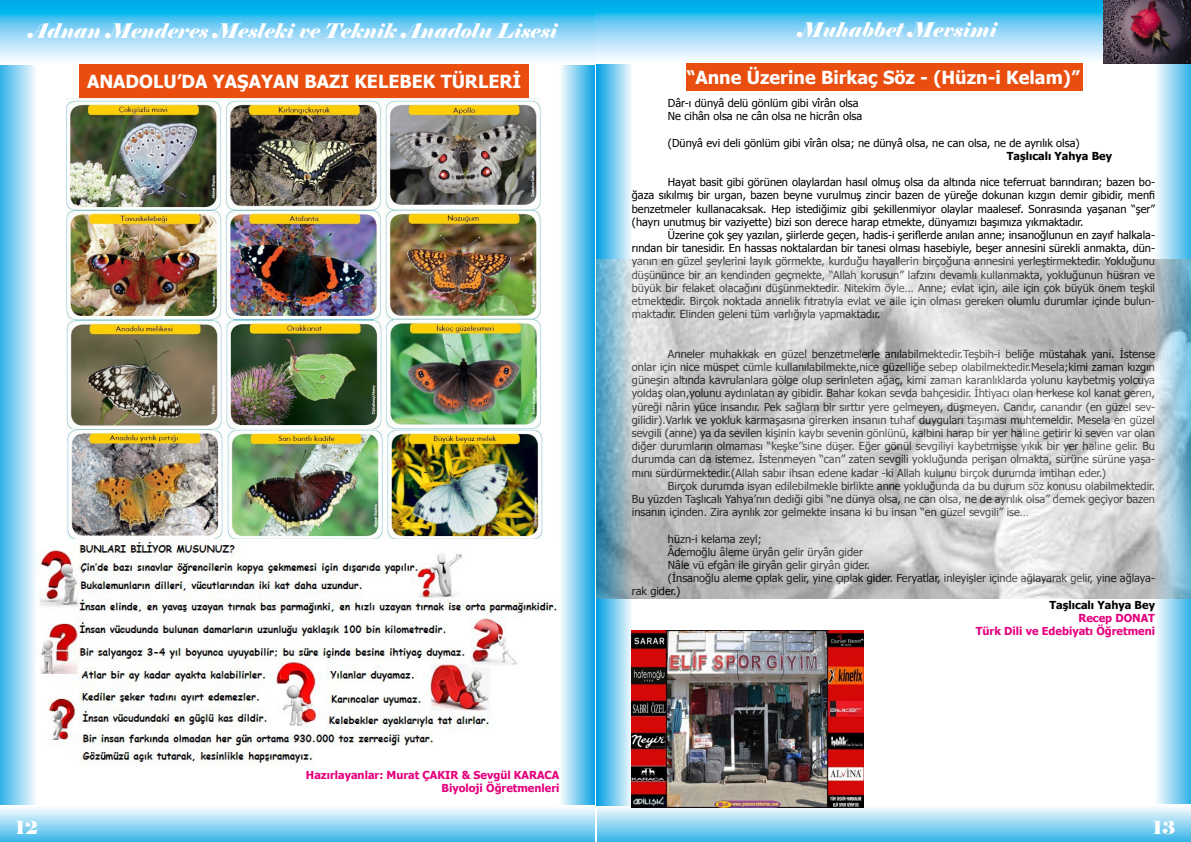
<style>
.page{position:relative;width:1191px;height:842px;background:#fff}
.page>*{position:absolute;margin:0;border:0;box-sizing:border-box;transform-origin:0 0}
.t1{font:italic 20px "Elephant";color:#fff}
.t2{font:700 18px "Tahoma";color:#fff}
.t3{font:18px "Elephant";color:#fff}
.t4{font:11px/13.2px "Tahoma";color:#000;text-align:justify}
.t5{font:700 11px/13.2px "Tahoma";color:#e6007d;text-align:right}
.t6{font:700 11px "Tahoma";color:#000}
</style>
<div class="page">
<div style="left:0;top:806px;width:595px;height:36px;background:linear-gradient(to bottom,#fcfefe,#40b7ea)"></div>
<div style="left:597px;top:806px;width:594px;height:36px;background:linear-gradient(to bottom,#f8fcfe,#3cb5e9)"></div>
<svg style="left:597px;top:65px;width:35px;height:741px;background:#7acaec"></svg>
<div style="left:0;top:63px;width:36px;height:741px;background:linear-gradient(to right,#33b2e8,#eef8fd)"></div>
<svg style="left:561px;top:65px;width:34px;height:740px;background:#81cff0"></svg>
<div style="left:1155px;top:63px;width:36px;height:740px;background:linear-gradient(to right,#fafcfe,#3ab4e9)"></div>
<svg style="left:0;top:0;width:595px;height:65px;background:#80d1f2"></svg>
<svg style="left:595px;top:0;width:508px;height:60px;background:#7dd2f5"></svg>
<img style="left:1103px;top:0;width:88px;height:63px">
<div style="left:79px;top:65px;width:450px;height:34px;background:#e94e0f"></div>
<img style="left:66px;top:100px;width:476px;height:439px">
<img style="left:36px;top:539px;width:521px;height:228px">
<img style="left:597px;top:259px;width:594px;height:339px">
<div style="left:686px;top:63px;width:397px;height:28px;background:#e94e0f"></div>
<img style="left:632px;top:631px;width:231px;height:177px">
<h1 class="t1" style="left:28px;top:19px;width:530px">Adnan Menderes Mesleki ve Teknik Anadolu Lisesi</h1>
<h1 class="t1" style="left:797px;top:17px;width:201px">Muhabbet Mevsimi</h1>
<h2 class="t2" style="left:87px;top:69px;width:436px">ANADOLU’DA YAŞAYAN BAZI KELEBEK TÜRLERİ</h2>
<h2 class="t2" style="left:686px;top:65px;width:395px">“Anne Üzerine Birkaç Söz - (Hüzn-i Kelam)”</h2>
<p class="t5" style="left:306px;top:767px;width:255px">Hazırlayanlar: Murat ÇAKIR &amp; Sevgül KARACA<br>Biyoloji Öğretmenleri</p>
<p class="t4" style="left:668px;top:96px;width:196px">Dâr-ı dünyâ delü gönlüm gibi vîrân olsa<br>Ne cihân olsa ne cân olsa ne hicrân olsa</p>
<p class="t4" style="left:668px;top:135px;width:413px">(Dünyâ evi deli gönlüm gibi vîrân olsa; ne dünyâ olsa, ne can olsa, ne de ayrılık olsa)</p>
<p class="t6" style="left:1006px;top:148px;width:107px">Taşlıcalı Yahya Bey</p>
<p class="t4" style="left:632px;top:175px;width:524px;text-indent:36px">Hayat basit gibi görünen olaylardan hasıl olmuş olsa da altında nice teferruat barındıran; bazen bo&shy;ğaza sıkılmış bir urgan, bazen beyne vurulmuş zincir bazen de yüreğe dokunan kızgın demir gibidir, menfi benzetmeler kullanacaksak. Hep istediğimiz gibi şekillenmiyor olaylar maalesef. Sonrasında yaşanan “şer” (hayrı unutmuş bir vaziyette) bizi son derece harap etmekte, dünyamızı başımıza yıkmaktadır.</p>
<p class="t4" style="left:632px;top:228px;width:524px;text-indent:36px">Üzerine çok şey yazılan, şiirlerde geçen, hadis-i şeriflerde anılan anne; insanoğlunun en zayıf halkala&shy;rından bir tanesidir. En hassas noktalardan bir tanesi olması hasebiyle, beşer annesini sürekli anmakta, dün&shy;yanın en güzel şeylerini layık görmekte, kurduğu hayallerin birçoğuna annesini yerleştirmektedir. Yokluğunu düşününce bir an kendinden geçmekte, “Allah korusun” lafzını devamlı kullanmakta, yokluğunun hüsran ve büyük bir felaket olacağını düşünmektedir. Nitekim öyle… Anne; evlat için, aile için çok büyük önem teşkil etmektedir. Birçok noktada annelik fıtratıyla evlat ve aile için olması gereken olumlu durumlar içinde bulun&shy;maktadır. Elinden geleni tüm varlığıyla yapmaktadır.</p>
<p class="t4" style="left:632px;top:347px;width:524px;text-indent:36px">Anneler muhakkak en güzel benzetmelerle anılabilmektedir.Teşbih-i beliğe müstahak yani. İstense onlar için nice müspet cümle kullanılabilmekte,nice güzelliğe sebep olabilmektedir.Mesela;kimi zaman kızgın güneşin altında kavrulanlara gölge olup serinleten ağaç, kimi zaman karanlıklarda yolunu kaybetmiş yolcuya yoldaş olan,yolunu aydınlatan ay gibidir. Bahar kokan sevda bahçesidir. İhtiyacı olan herkese kol kanat geren, yüreği nârin yüce insandır. Pek sağlam bir sırttır yere gelmeyen, düşmeyen. Candır, canandır (en güzel sev&shy;gilidir).Varlık ve yokluk karmaşasına girerken insanın tuhaf duyguları taşıması muhtemeldir. Mesela en güzel sevgili (anne) ya da sevilen kişinin kaybı sevenin gönlünü, kalbini harap bir yer haline getirir ki seven var olan diğer durumların olmaması “keşke”sine düşer. Eğer gönül sevgiliyi kaybetmişse yıkık bir yer haline gelir. Bu durumda can da istemez. İstenmeyen “can” zaten sevgili yokluğunda perişan olmakta, sürüne sürüne yaşa&shy;mını sürdürmektedir.(Allah sabır ihsan edene kadar -ki Allah kulunu birçok durumda imtihan eder.)</p>
<p class="t4" style="left:632px;top:479px;width:524px;text-indent:36px">Birçok durumda isyan edilebilmekle birlikte anne yokluğunda da bu durum söz konusu olabilmektedir.<br>Bu yüzden Taşlıcalı Yahya’nın dediği gibi “ne dünya olsa, ne can olsa, ne de ayrılık olsa” demek geçiyor bazen insanın içinden. Zira ayrılık zor gelmekte insana ki bu insan “en güzel sevgili” ise…</p>
<p class="t4" style="left:668px;top:531px;width:95px">hüzn-i kelama zeyl;</p>
<p class="t4" style="left:668px;top:545px;width:196px">Âdemoğlu âleme üryân gelir üryân gider</p>
<p class="t4" style="left:668px;top:558px;width:204px">Nâle vü efgân ile giryân gelir giryân gider.</p>
<p class="t4" style="left:668px;top:571px;width:488px">(İnsanoğlu aleme çıplak gelir, yine çıplak gider. Feryatlar, inleyişler içinde ağlayarak gelir, yine ağlaya-</p>
<p class="t4" style="left:632px;top:584px;width:50px">rak gider.)</p>
<p class="t6" style="left:1049px;top:597px;width:107px">Taşlıcalı Yahya Bey</p>
<p class="t5" style="left:975px;top:611px;width:181px">Recep DONAT<br>Türk Dili ve Edebiyatı Öğretmeni</p>
<h2 class="t3" style="left:16px;top:816px;width:24px">12</h2>
<h2 class="t3" style="left:1152px;top:816px;width:24px">13</h2>
</div>
